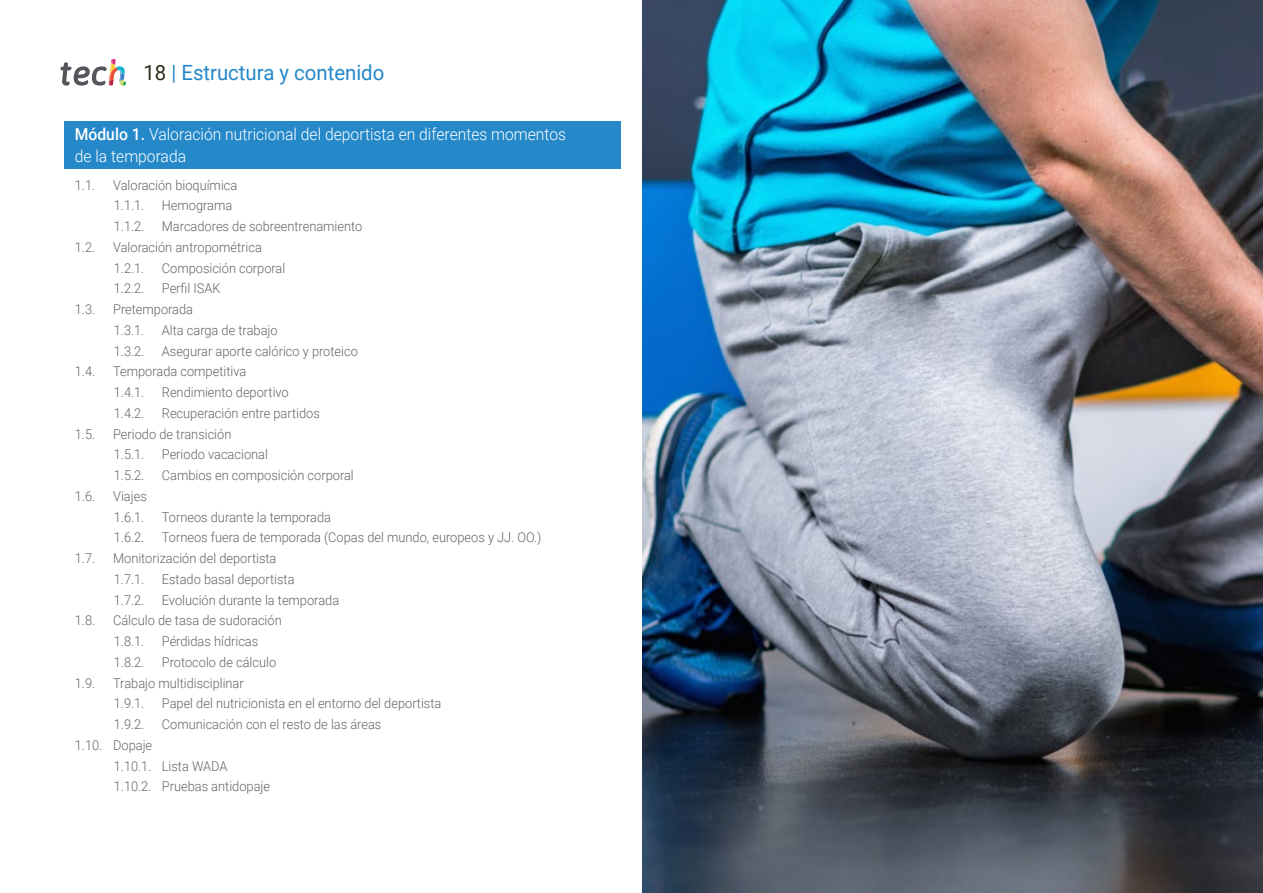
<style>
.page{position:relative;width:1263px;height:893px;background:#fff}
.page>*{position:absolute;margin:0;border:0;box-sizing:border-box;transform-origin:0 0}
.t1{font:21px "Roboto";color:#2488c9}
.t2{font:300 16.5px/22.5px "Roboto";color:#fff;scale:.95 1}
.t3{font:300 13.5px/20.7px "Roboto";color:#61646a;scale:.95 1}
.s1{color:#312e20}
.s2{font-weight:500}
</style>
<div class="page">
<div style="left:64px;top:121px;width:557px;height:48px;background:#2488c9"></div>
<img style="left:642px;top:0;width:621px;height:893px">
<svg style="left:61px;top:59px;width:65px;height:27px"></svg>
<h1 class="t1" style="left:144px;top:57px;width:242px"><span class="s1">18</span> | Estructura y contenido</h1>
<p class="t2" style="left:75px;top:122px;width:519px"><span class="s2">Módulo 1.</span> Valoración nutricional del deportista en diferentes momentos de la temporada</p>
<p class="t3" style="left:75px;top:174px;width:23px">1.1.</p>
<p class="t3" style="left:113px;top:174px;width:132px">Valoración bioquímica<br>1.1.1.</p>
<p class="t3" style="left:162px;top:195px;width:76px">Hemograma</p>
<p class="t3" style="left:114px;top:215px;width:34px">1.1.2.</p>
<p class="t3" style="left:162px;top:215px;width:213px">Marcadores de sobreentrenamiento</p>
<p class="t3" style="left:75px;top:236px;width:23px">1.2.</p>
<p class="t3" style="left:113px;top:236px;width:158px">Valoración antropométrica<br>1.2.1.</p>
<p class="t3" style="left:162px;top:257px;width:132px">Composición corporal</p>
<p class="t3" style="left:114px;top:278px;width:34px">1.2.2.</p>
<p class="t3" style="left:162px;top:278px;width:63px">Perfil ISAK</p>
<p class="t3" style="left:75px;top:298px;width:23px">1.3.</p>
<p class="t3" style="left:113px;top:298px;width:86px">Pretemporada<br>1.3.1.</p>
<p class="t3" style="left:162px;top:319px;width:123px">Alta carga de trabajo</p>
<p class="t3" style="left:114px;top:340px;width:34px">1.3.2.</p>
<p class="t3" style="left:162px;top:340px;width:208px">Asegurar aporte calórico y proteico</p>
<p class="t3" style="left:75px;top:361px;width:23px">1.4.</p>
<p class="t3" style="left:113px;top:361px;width:142px">Temporada competitiva<br>1.4.1.</p>
<p class="t3" style="left:162px;top:381px;width:135px">Rendimiento deportivo</p>
<p class="t3" style="left:114px;top:402px;width:34px">1.4.2.</p>
<p class="t3" style="left:162px;top:402px;width:168px">Recuperación entre partidos</p>
<p class="t3" style="left:75px;top:423px;width:23px">1.5.</p>
<p class="t3" style="left:113px;top:423px;width:126px">Periodo de transición<br>1.5.1.</p>
<p class="t3" style="left:162px;top:444px;width:113px">Periodo vacacional</p>
<p class="t3" style="left:114px;top:464px;width:34px">1.5.2.</p>
<p class="t3" style="left:162px;top:464px;width:204px">Cambios en composición corporal</p>
<p class="t3" style="left:75px;top:485px;width:23px">1.6.</p>
<p class="t3" style="left:113px;top:485px;width:37px">Viajes<br>1.6.1.</p>
<p class="t3" style="left:162px;top:506px;width:180px">Torneos durante la temporada</p>
<p class="t3" style="left:114px;top:527px;width:34px">1.6.2.</p>
<p class="t3" style="left:162px;top:527px;width:401px">Torneos fuera de temporada (Copas del mundo, europeos y JJ. OO.)</p>
<p class="t3" style="left:75px;top:547px;width:23px">1.7.</p>
<p class="t3" style="left:113px;top:547px;width:173px">Monitorización del deportista<br>1.7.1.</p>
<p class="t3" style="left:162px;top:568px;width:141px">Estado basal deportista</p>
<p class="t3" style="left:114px;top:589px;width:34px">1.7.2.</p>
<p class="t3" style="left:162px;top:589px;width:188px">Evolución durante la temporada</p>
<p class="t3" style="left:75px;top:610px;width:23px">1.8.</p>
<p class="t3" style="left:113px;top:610px;width:179px">Cálculo de tasa de sudoración<br>1.8.1.</p>
<p class="t3" style="left:162px;top:630px;width:103px">Pérdidas hídricas</p>
<p class="t3" style="left:114px;top:651px;width:34px">1.8.2.</p>
<p class="t3" style="left:162px;top:651px;width:122px">Protocolo de cálculo</p>
<p class="t3" style="left:75px;top:672px;width:23px">1.9.</p>
<p class="t3" style="left:113px;top:672px;width:139px">Trabajo multidisciplinar<br>1.9.1.</p>
<p class="t3" style="left:162px;top:693px;width:296px">Papel del nutricionista en el entorno del deportista</p>
<p class="t3" style="left:114px;top:713px;width:34px">1.9.2.</p>
<p class="t3" style="left:162px;top:713px;width:233px">Comunicación con el resto de las áreas</p>
<p class="t3" style="left:114px;top:734px;width:166px;text-indent:-39px">1.10. Dopaje<br>1.10.1. Lista WADA<br>1.10.2. Pruebas antidopaje</p>
</div>
